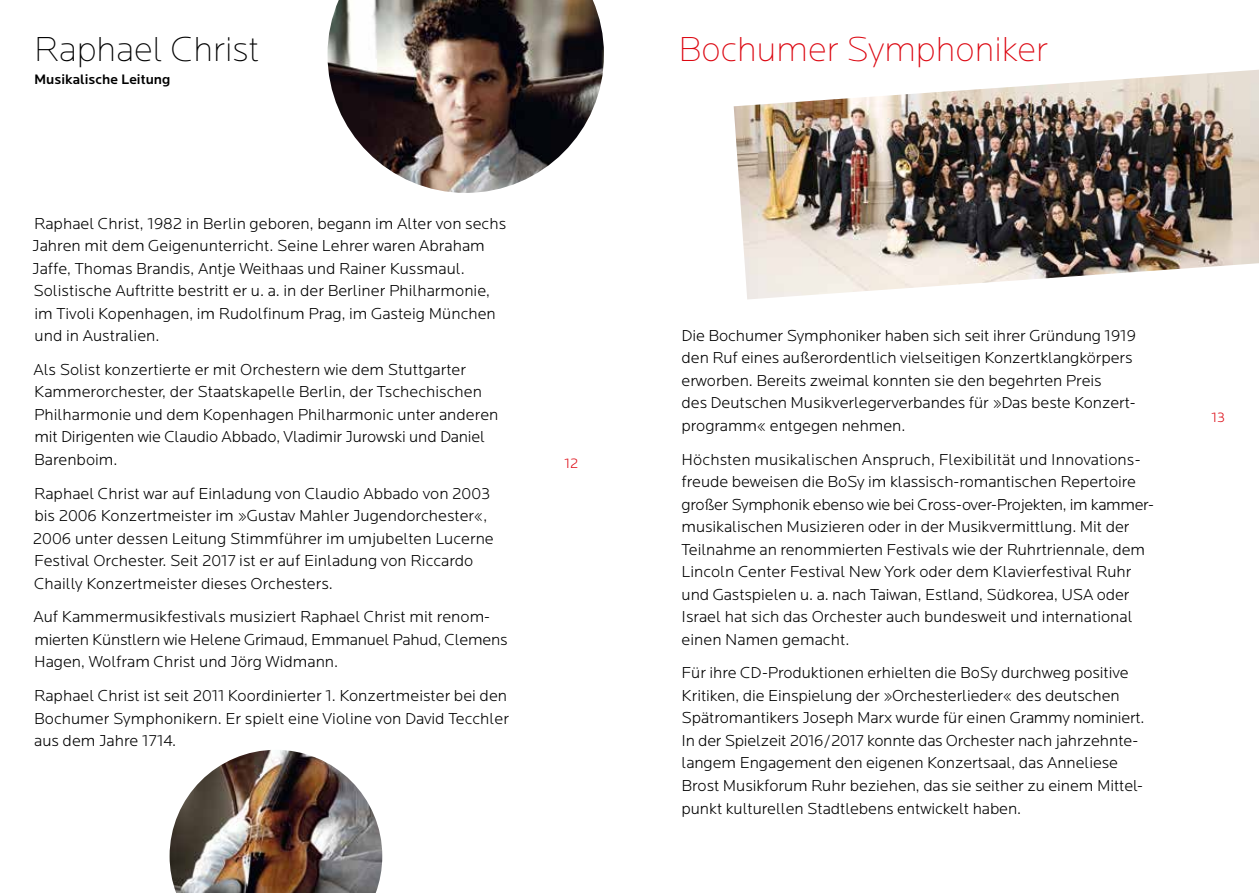
<style>
.page{position:relative;width:1259px;height:893px;background:#fff}
.page>*{position:absolute;margin:0;border:0;box-sizing:border-box;transform-origin:0 0}
.t1{font:200 36px "Locator";color:#dc0711}
.t2{font:200 36px "Locator";color:#000}
.t3{font:300 16.5px/22.5px "Locator";letter-spacing:-.005em;color:#000}
.t4{font:500 14.25px "Locator";color:#000}
.t5{font:300 14.25px "Locator";color:#dc0711}
</style>
<div class="page">
<img style="left:327px;top:0;width:277px;height:193px">
<img style="left:170px;top:750px;width:212px;height:143px">
<img style="left:733px;top:70px;width:526px;height:229px">
<h1 class="t2" style="left:34px;top:29px;width:227px">Raphael Christ</h1>
<p class="t4" style="left:34px;top:71px;width:138px">Musikalische Leitung</p>
<p class="t3" style="left:32px;top:212px;width:475px">Raphael Christ, 1982 in Berlin geboren, begann im Alter von sechs Jahren mit dem Geigenunterricht. Seine Lehrer waren Abraham Jaffe, Thomas Brandis, Antje Weithaas und Rainer Kussmaul.<br>Solistische Auftritte bestritt er u. a. in der Berliner Philharmonie, im Tivoli Kopenhagen, im Rudolfinum Prag, im Gasteig München und in Australien.</p>
<p class="t3" style="left:33px;top:358px;width:466px">Als Solist konzertierte er mit Orchestern wie dem Stuttgarter Kammerorchester, der Staatskapelle Berlin, der Tschechischen Philharmonie und dem Kopenhagen Philharmonic unter anderen mit Dirigenten wie Claudio Abbado, Vladimir Jurowski und Daniel Barenboim.</p>
<p class="t3" style="left:33px;top:482px;width:462px">Raphael Christ war auf Einladung von Claudio Abbado von 2003 bis 2006 Konzertmeister im »Gustav Mahler Jugendorchester«, 2006 unter dessen Leitung Stimmführer im umjubelten Lucerne Festival Orchester. Seit 2017 ist er auf Einladung von Riccardo Chailly Konzertmeister dieses Orchesters.</p>
<p class="t3" style="left:33px;top:606px;width:475px">Auf Kammermusikfestivals musiziert Raphael Christ mit renom&shy;mierten Künstlern wie Helene Grimaud, Emmanuel Pahud, Clemens<br>Hagen, Wolfram Christ und Jörg Widmann.</p>
<p class="t3" style="left:34px;top:684px;width:476px;text-align:justify">Raphael Christ ist seit 2011 Koordinierter 1. Konzertmeister bei den Bochumer Symphonikern. Er spielt eine Violine von David Tecchler aus dem Jahre 1714.</p>
<p class="t5" style="left:564px;top:455px;width:15px">12</p>
<h1 class="t1" style="left:678px;top:29px;width:371px">Bochumer Symphoniker</h1>
<p class="t3" style="left:681px;top:324px;width:456px">Die Bochumer Symphoniker haben sich seit ihrer Gründung 1919 den Ruf eines außerordentlich vielseitigen Konzertklangkörpers erworben. Bereits zweimal konnten sie den begehrten Preis<br>des Deutschen Musikverlegerverbandes für »Das beste Konzert&shy;programm« entgegen nehmen.</p>
<p class="t3" style="left:681px;top:448px;width:472px">Höchsten musikalischen Anspruch, Flexibilität und Innovations&shy;freude beweisen die BoSy im klassisch-romantischen Repertoire großer Symphonik ebenso wie bei Cross-over-Projekten, im kammer&shy;musikalischen Musizieren oder in der Musikvermittlung. Mit der Teilnahme an renommierten Festivals wie der Ruhrtriennale, dem Lincoln Center Festival New York oder dem Klavierfestival Ruhr und Gastspielen u. a. nach Taiwan, Estland, Südkorea, USA oder Israel hat sich das Orchester auch bundesweit und international einen Namen gemacht.</p>
<p class="t3" style="left:681px;top:662px;width:464px">Für ihre CD-Produktionen erhielten die BoSy durchweg positive Kritiken, die Einspielung der »Orchesterlieder« des deutschen Spätromantikers Joseph Marx wurde für einen Grammy nominiert.<br>In der Spielzeit 2016/2017 konnte das Orchester nach jahrzehnte&shy;langem Engagement den eigenen Konzertsaal, das Anneliese Brost Musikforum Ruhr beziehen, das sie seither zu einem Mittel&shy;punkt kulturellen Stadtlebens entwickelt haben.</p>
<p class="t5" style="left:1211px;top:409px;width:15px">13</p>
</div>
